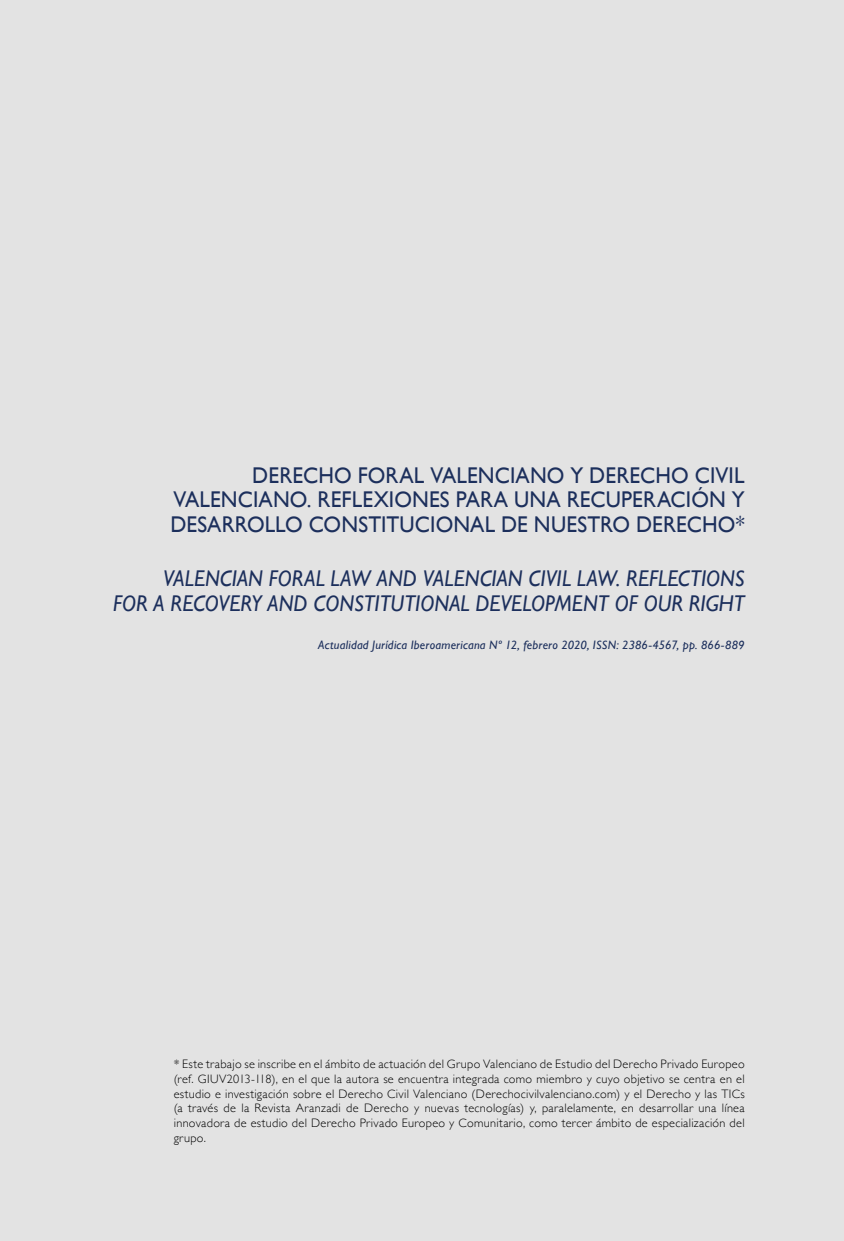
<style>
.page{position:relative;width:844px;height:1241px;background:#fff}
.page>*{position:absolute;margin:0;border:0;box-sizing:border-box;transform-origin:0 0}
.t1{font:22.75px/24.5px "Gill Sans";letter-spacing:.005em;color:#1c2f5c;text-align:justify;scale:.94 1}
.t2{font:italic 22.75px/24.5px "Gill Sans";letter-spacing:.005em;color:#1c2f5c;text-align:right;scale:.94 1}
.t3{font:300 12.25px/14.7px "Gill Sans";letter-spacing:.025em;color:#000;text-align:justify}
.t4{font:italic 12.25px "Gill Sans";letter-spacing:.02em;color:#1c2f5c}
</style>
<div class="page">
<div style="left:0;top:0;width:843px;height:1240px;background:#e3e3e3"></div>
<h1 class="t1" style="left:170px;top:462px;width:612px;text-indent:82px">DERECHO FORAL VALENCIANO Y DERECHO CIVIL VALENCIANO. REFLEXIONES PARA UNA RECUPERACIÓN Y DESARROLLO CONSTITUCIONAL DE NUESTRO DERECHO*</h1>
<h1 class="t2" style="left:113px;top:566px;width:673px">VALENCIAN FORAL LAW AND VALENCIAN CIVIL LAW. REFLECTIONS<br>FOR A RECOVERY AND CONSTITUTIONAL DEVELOPMENT OF OUR RIGHT</h1>
<p class="t4" style="left:318px;top:638px;width:428px">Actualidad Jurídica Iberoamericana Nº 12, febrero 2020, ISSN: 2386-4567, pp. 866-889</p>
<p class="t3" style="left:174px;top:1056px;width:572px">* Este trabajo se inscribe en el ámbito de actuación del Grupo Valenciano de Estudio del Derecho Privado Europeo (ref. GIUV2013-118), en el que la autora se encuentra integrada como miembro y cuyo objetivo se centra en el estudio e investigación sobre el Derecho Civil Valenciano (Derechocivilvalenciano.com) y el Derecho y las TICs (a través de la Revista Aranzadi de Derecho y nuevas tecnologías) y, paralelamente, en desarrollar una línea innovadora de estudio del Derecho Privado Europeo y Comunitario, como tercer ámbito de especialización del grupo.</p>
</div>
